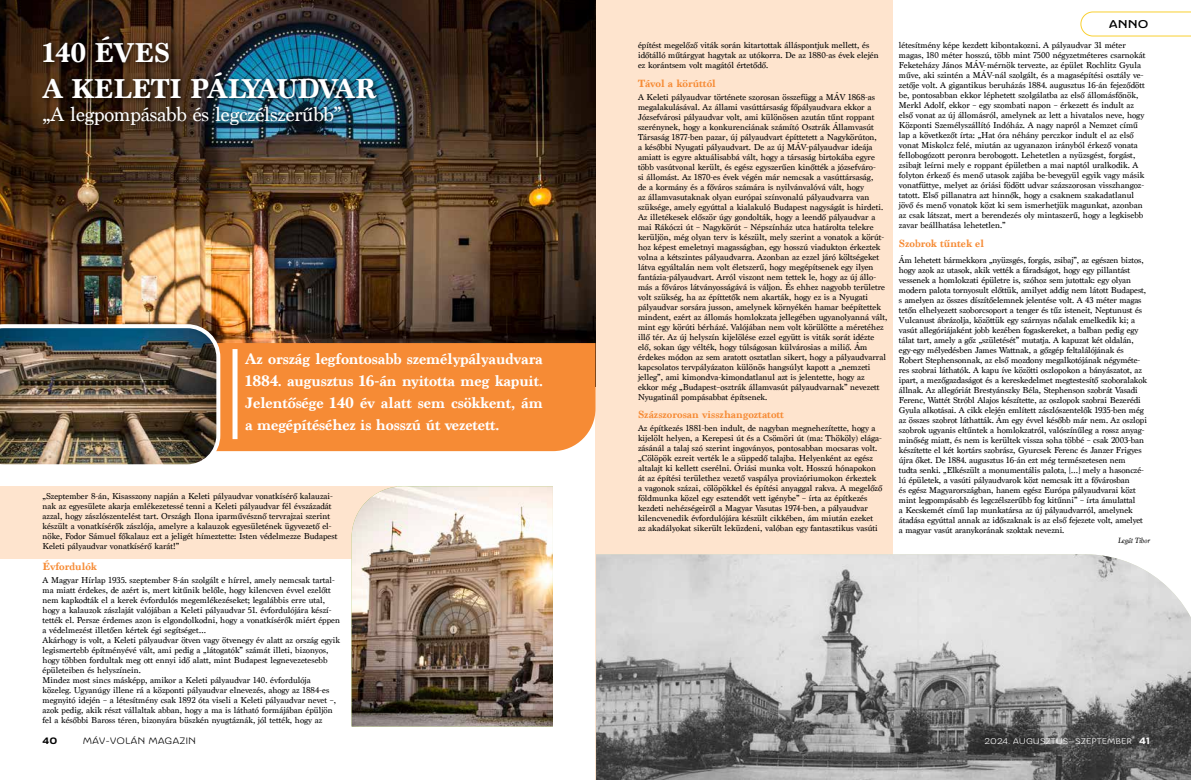
<style>
.page{position:relative;width:1191px;height:780px;background:#fff}
.page>*{position:absolute;margin:0;border:0;box-sizing:border-box;transform-origin:0 0}
.t1{font:700 28.7px/35.9px "Marion";letter-spacing:-.01em;color:#fff}
.t2{font:21px "Marion";letter-spacing:-.01em;color:#fff}
.t3{font:700 16px/22px "Marion";letter-spacing:-.01em;color:#fff;text-align:justify}
.t4{font:700 11px "Marion";color:#f68b35}
.t5{font:500 expanded 11px "Ashemore";color:#000}
.t6{font:9px/10px "Marion";color:#000}
.t7{font:expanded 9px "Ashemore";color:#000}
.t8{font:700 expanded 9px "Ashemore";color:#000}
.t9{font:expanded 8px "Ashemore";color:#fff}
.t10{font:italic 8px "Marion";color:#000}
.s1{font-weight:700;font-size:9px}
</style>
<div class="page">
<div style="left:595px;top:0;width:298px;height:780px;background:#fee4ce"></div>
<img style="left:0;top:0;width:595px;height:343px">
<div style="left:220px;top:343px;width:375px;height:108px;background:#f68b35"></div>
<div style="left:0;top:486px;width:397px;height:72px;background:#fee4ce"></div>
<div style="left:232px;top:349px;width:5px;height:90px;background:#fff"></div>
<div style="left:39px;top:33px;width:345px;height:99px;background:#000;opacity:.75"></div>
<img style="left:596px;top:554px;width:595px;height:226px">
<img style="left:351px;top:486px;width:202px;height:240px">
<img style="left:0;top:324px;width:220px;height:141px">
<svg style="left:1080px;top:11px;width:111px;height:26px"></svg>
<h1 class="t1" style="left:43px;top:35px;width:335px">140 ÉVES<br>A KELETI PÁLYAUDVAR</h1>
<h2 class="t2" style="left:43px;top:101px;width:301px">„A legpompásabb és legczélszerűbb”</h2>
<h3 class="t3" style="left:245px;top:348px;width:299px">Az ország legfontosabb személypályaudvara 1884. augusztus 16-án nyitotta meg kapuit.<br>Jelentősége 140 év alatt sem csökkent, ám a megépítéséhez is hosszú út vezetett.</h3>
<p class="t6" style="left:43px;top:491px;width:296px">„Szeptember 8-án, Kisasszony napján a Keleti pályaudvar vonatkísérő kalauzai&shy;nak az egyesülete akarja emlékezetessé tenni a Keleti pályaudvar fél évszázadát azzal, hogy zászlószentelést tart. Országh Ilona iparművésznő tervrajzai szerint készült a vonatkísérők zászlója, amelyre a kalauzok egyesületének ügyvezető el&shy;nöke, Fodor Sámuel főkalauz ezt a jeligét hímeztette: Isten védelmezze Budapest Keleti pályaudvar vonatkísérő karát!”</p>
<p class="t4" style="left:43px;top:560px;width:56px">Évfordulók</p>
<p class="t6" style="left:43px;top:575px;width:299px">A Magyar Hírlap 1935. szeptember 8-án szolgált e hírrel, amely nemcsak tartal&shy;ma miatt érdekes, de azért is, mert kitűnik belőle, hogy kilencven évvel ezelőtt nem kapkodták el a kerek évfordulós megemlékezéseket; legalábbis erre utal, hogy a kalauzok zászlaját valójában a Keleti pályaudvar 51. évfordulójára készí&shy;tették el. Persze érdemes azon is elgondolkodni, hogy a vonatkísérők miért éppen a védelmezést illetően kértek égi segítséget…<br>Akárhogy is volt, a Keleti pályaudvar ötven vagy ötvenegy év alatt az ország egyik legismertebb építményévé vált, ami pedig a „látogatók” számát illeti, bizonyos, hogy többen fordultak meg ott ennyi idő alatt, mint Budapest legnevezetesebb épületeiben és helyszínein.<br>Mindez most sincs másképp, amikor a Keleti pályaudvar 140. évfordulója közeleg. Ugyanúgy illene rá a központi pályaudvar elnevezés, ahogy az 1884-es megnyitó idején – a létesítmény csak 1892 óta viseli a Keleti pályaudvar nevet –, azok pedig, akik részt vállaltak abban, hogy a ma is látható formájában épüljön fel a későbbi Baross téren, bizonyára büszkén nyugtáznák, jól tették, hogy az</p>
<p class="t8" style="left:43px;top:735px;width:16px">40</p>
<p class="t7" style="left:83px;top:735px;width:115px">MÁV-VOLÁN MAGAZIN</p>
<p class="t6" style="left:638px;top:40px;width:242px">építést megelőző viták során kitartottak álláspontjuk mellett, és időtálló műtárgyat hagytak az utókorra. De az 1880-as évek elején ez korántsem volt magától értetődő.</p>
<p class="t4" style="left:638px;top:77px;width:79px">Távol a körúttól</p>
<p class="t6" style="left:638px;top:92px;width:251px">A Keleti pályaudvar története szorosan összefügg a MÁV 1868-as megalakulásával. Az állami vasúttársaság főpályaudvara ekkor a Józsefvárosi pályaudvar volt, ami különösen azután tűnt roppant szerénynek, hogy a konkurenciának számító Osztrák Államvasút Társaság 1877-ben pazar, új pályaudvart építtetett a Nagykörúton,<br>a későbbi Nyugati pályaudvart. De az új MÁV-pályaudvar ideája amiatt is egyre aktuálisabbá vált, hogy a társaság birtokába egyre több vasútvonal került, és egész egyszerűen kinőtték a józsefváro-<br>si állomást. Az 1870-es évek végén már nemcsak a vasúttársaság,<br>de a kormány és a főváros számára is nyilvánvalóvá vált, hogy<br>az államvasutaknak olyan európai színvonalú pályaudvarra van szüksége, amely egyúttal a kialakuló Budapest nagyságát is hirdeti.<br>Az illetékesek először úgy gondolták, hogy a leendő pályaudvar a mai Rákóczi út – Nagykörút – Népszínház utca határolta telekre kerüljön, még olyan terv is készült, mely szerint a vonatok a körút&shy;hoz képest emeletnyi magasságban, egy hosszú viadukton érkeztek volna a kétszintes pályaudvarra. Azonban az ezzel járó költségeket látva egyáltalán nem volt életszerű, hogy megépítsenek egy ilyen fantázia-pályaudvart. Arról viszont nem tettek le, hogy az új állo&shy;más a főváros látványosságává is váljon. És ehhez nagyobb területre volt szükség, ha az építtetők nem akarták, hogy ez is a Nyugati pályaudvar sorsára jusson, amelynek környékén hamar beépítettek mindent, ezért az állomás homlokzata jellegében ugyanolyanná vált, mint egy körúti bérházé. Valójában nem volt körülötte a méretéhez illő tér. Az új helyszín kijelölése ezzel együtt is viták sorát idézte elő, sokan úgy vélték, hogy túlságosan külvárosias a miliő. Ám érdekes módon az sem aratott osztatlan sikert, hogy a pályaudvarral kapcsolatos tervpályázaton különös hangsúlyt kapott a „nemzeti jelleg”, ami kimondva-kimondatlanul azt is jelentette, hogy az ekkor még „Budapest–osztrák államvasút pályaudvarnak” nevezett Nyugatinál pompásabbat építsenek.</p>
<p class="t4" style="left:638px;top:408px;width:147px">Százszorosan visszhangoztatott</p>
<p class="t6" style="left:638px;top:423px;width:246px">Az építkezés 1881-ben indult, de nagyban megnehezítette, hogy a kijelölt helyen, a Kerepesi út és a Csömöri út (ma: Thököly) elága&shy;zásánál a talaj szó szerint ingoványos, pontosabban mocsaras volt. „Cölöpök ezreit verték le a süppedő talajba. Helyenként az egész altalajt ki kellett cserélni. Óriási munka volt. Hosszú hónapokon át az építési területhez vezető vaspálya provizóriumokon érkeztek a vagonok százai, cölöpökkel és építési anyaggal rakva. A megelőző földmunka közel egy esztendőt vett igénybe” – írta az építkezés kezdeti nehézségeiről a Magyar Vasutas 1974-ben, a pályaudvar kilencvenedik évfordulójára készült cikkében, ám miután ezeket az akadályokat sikerült leküzdeni, valóban egy fantasztikus vasúti</p>
<p class="t5" style="left:1108px;top:17px;width:41px">ANNO</p>
<p class="t6" style="left:899px;top:40px;width:248px">létesítmény képe kezdett kibontakozni. A pályaudvar 31 méter magas, 180 méter hosszú, több mint 7500 négyzetméteres csarnokát Feketeházy János MÁV-mérnök tervezte, az épület Rochlitz Gyula műve, aki szintén a MÁV-nál szolgált, és a magasépítési osztály ve&shy;zetője volt. A gigantikus beruházás 1884. augusztus 16-án fejeződött be, pontosabban ekkor léphetett szolgálatba az első állomásfőnök, Merkl Adolf, ekkor – egy szombati napon – érkezett és indult az első vonat az új állomásról, amelynek az lett a hivatalos neve, hogy Központi Személyszállító Indóház. A nagy napról a Nemzet című lap a következőt írta: „Hat óra néhány perczkor indult el az első vonat Miskolcz felé, miután az ugyanazon irányból érkező vonata fellobogózott peronra berobogott. Lehetetlen a nyüzsgést, forgást, zsibajt leírni mely e roppant épületben a mai naptól uralkodik. A folyton érkező és menő utasok zajába be-bevegyül egyik vagy másik vonatfüttye, melyet az óriási födött udvar százszorosan visszhangoz&shy;tatott. Első pillanatra azt hinnők, hogy a csaknem szakadatlanul jövő és menő vonatok közt ki sem ismerhetjük magunkat, azonban az csak látszat, mert a berendezés oly mintaszerű, hogy a legkisebb zavar beállhatása lehetetlen.”</p>
<p class="t4" style="left:899px;top:237px;width:87px">Szobrok tűntek el</p>
<p class="t6" style="left:899px;top:255px;width:250px">Ám lehetett bármekkora „nyüzsgés, forgás, zsibaj”, az egészen biztos, hogy azok az utasok, akik vették a fáradságot, hogy egy pillantást vessenek a homlokzati épületre is, szóhoz sem jutottak: egy olyan modern palota tornyosult előttük, amilyet addig nem látott Budapest, s amelyen az összes díszítőelemnek jelentése volt. A 43 méter magas tetőn elhelyezett szoborcsoport a tenger és tűz isteneit, Neptunust és Vulcanust ábrázolja, közöttük egy szárnyas nőalak emelkedik ki; a vasút allegóriájaként jobb kezében fogaskereket, a balban pedig egy tálat tart, amely a gőz „születését” mutatja. A kapuzat két oldalán, egy-egy mélyedésben James Wattnak, a gőzgép feltalálójának és Robert Stephensonnak, az első mozdony megalkotójának négyméte&shy;res szobrai láthatók. A kapu íve közötti oszlopokon a bányászatot, az ipart, a mezőgazdaságot és a kereskedelmet megtestesítő szoboralakok állnak. Az allegóriát Brestyánszky Béla, Stephenson szobrát Vasadi Ferenc, Wattét Stróbl Alajos készítette, az oszlopok szobrai Bezerédi Gyula alkotásai. A cikk elején említett zászlószentelők 1935-ben még az összes szobrot láthatták. Ám egy évvel később már nem. Az oszlopi szobrok ugyanis eltűntek a homlokzatról, valószínűleg a rossz anyag&shy;minőség miatt, és nem is kerültek vissza soha többé – csak 2003-ban készítette el két kortárs szobrász, Gyurcsek Ferenc és Janzer Frigyes újra őket. De 1884. augusztus 16-án ezt még természetesen nem<br>tudta senki. „Elkészült a monumentális palota, […] mely a hasonczé&shy;lú épületek, a vasúti pályaudvarok közt nemcsak itt a fővárosban<br>és egész Magyarországban, hanem egész Európa pályaudvarai közt mint legpompásabb és legczélszerűbb fog kitűnni” – írta ámulattal<br>a Kecskemét című lap munkatársa az új pályaudvarról, amelynek átadása egyúttal annak az időszaknak is az első fejezete volt, amelyet a magyar vasút aranykorának szoktak nevezni.</p>
<p class="t10" style="left:1117px;top:535px;width:34px">Legát Tibor</p>
<p class="t9" style="left:984px;top:736px;width:167px">2024. AUGUSZTUS–SZEPTEMBER <span class="s1">41</span></p>
</div>
